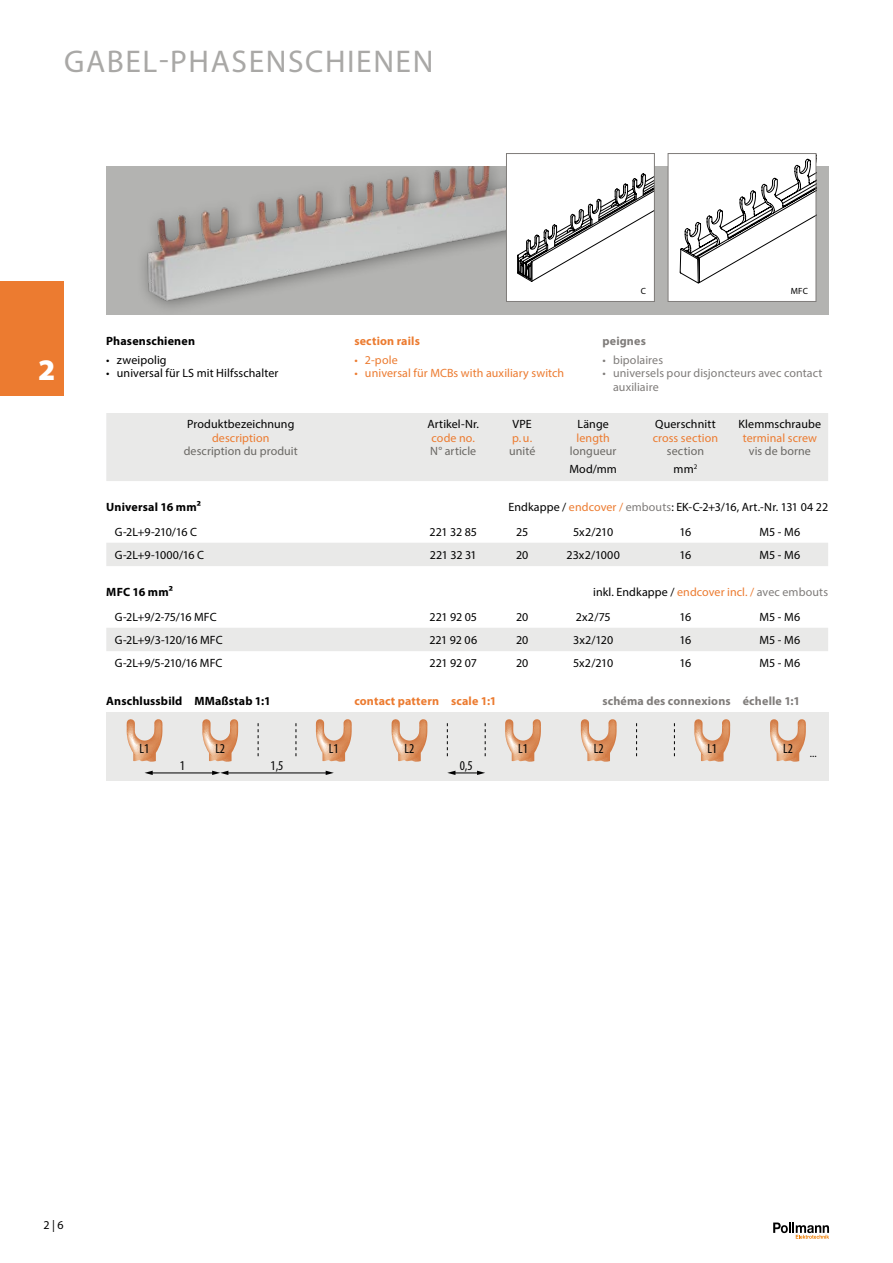
<style>
.page{position:relative;width:893px;height:1263px;background:#fff}
.page>*{position:absolute;margin:0;border:0;box-sizing:border-box;transform-origin:0 0}
.t1{font:31.5px "Myriad Pro";letter-spacing:.05em;color:#a9a8a6}
.t2{font:900 30px "Myriad Pro";color:#fff}
.t3{font:condensed 13.5px "Myriad Pro";color:#000}
.t4{font:12px "Myriad Pro";letter-spacing:.005em;color:#000}
.t5{font:12px "Myriad Pro";letter-spacing:.01em;color:#ec7b30}
.t6{font:12px/17.7px "Myriad Pro";letter-spacing:.01em;color:#6a6864;text-align:center}
.t7{font:700 12px "Myriad Pro";letter-spacing:.015em;color:#000}
.t8{font:12px/13.5px "Myriad Pro";letter-spacing:.005em;color:#7f7c7a}
.t9{font:700 12px "Myriad Pro";letter-spacing:.015em;color:#7f7c7a}
.t10{font:700 12px "Myriad Pro";letter-spacing:.015em;color:#ec7b30}
.t11{font:12px "Myriad Pro";letter-spacing:-.02em;color:#000}
.t12{font:condensed 12px "Myriad Pro";color:#000}
.t13{font:9px "Myriad Pro";color:#000}
.s1{color:#000}
.s2{color:#ec7b30}
.s3{color:#7f7c7a}
</style>
<div class="page">
<div style="left:0;top:281px;width:64px;height:114px;background:#ec7b30"></div>
<svg style="left:773px;top:1222px;width:56px;height:17px"></svg>
<svg style="left:106px;top:413px;width:722px;height:238px"></svg>
<div style="left:107px;top:166px;width:722px;height:148px;background:#b3b3b1"></div>
<img style="left:143px;top:166px;width:363px;height:139px">
<div style="left:668px;top:154px;width:148px;height:147px;background:#fff"></div>
<svg style="left:680px;top:158px;width:134px;height:125px"></svg>
<div style="left:668px;top:153px;width:148px;height:149px;border:1px solid #7f7c7a"></div>
<div style="left:506px;top:154px;width:148px;height:147px;background:#fff"></div>
<svg style="left:517px;top:173px;width:136px;height:109px"></svg>
<div style="left:506px;top:153px;width:149px;height:149px;border:1px solid #7f7c7a"></div>
<div style="left:106px;top:713px;width:723px;height:68px;background:#e9e9e8"></div>
<svg style="left:127px;top:719px;width:36px;height:43px"></svg>
<svg style="left:202px;top:719px;width:36px;height:43px"></svg>
<svg style="left:316px;top:719px;width:36px;height:43px"></svg>
<svg style="left:391px;top:719px;width:36px;height:43px"></svg>
<svg style="left:505px;top:719px;width:36px;height:43px"></svg>
<svg style="left:581px;top:719px;width:36px;height:43px"></svg>
<svg style="left:694px;top:719px;width:36px;height:43px"></svg>
<svg style="left:770px;top:719px;width:36px;height:43px"></svg>
<svg style="left:296px;top:723px;width:1px;height:33px"></svg>
<svg style="left:258px;top:723px;width:1px;height:33px"></svg>
<svg style="left:485px;top:723px;width:1px;height:33px"></svg>
<svg style="left:447px;top:723px;width:1px;height:33px"></svg>
<svg style="left:636px;top:723px;width:1px;height:33px"></svg>
<svg style="left:674px;top:723px;width:1px;height:33px"></svg>
<hr style="left:151px;top:772px;width:63px;height:1px;background:#000">
<svg style="left:145px;top:771px;width:8px;height:4px"></svg>
<hr style="left:227px;top:772px;width:100px;height:1px;background:#000">
<svg style="left:212px;top:771px;width:16px;height:4px"></svg>
<svg style="left:326px;top:771px;width:8px;height:4px"></svg>
<svg style="left:447px;top:771px;width:38px;height:4px"></svg>
<h1 class="t1" style="left:64px;top:42px;width:371px">GABEL-PHASENSCHIENEN</h1>
<h2 class="t2" style="left:38px;top:350px;width:19px">2</h2>
<p class="t7" style="left:106px;top:333px;width:90px">Phasenschienen</p>
<p class="t4" style="left:106px;top:352px;width:62px">• zweipolig</p>
<p class="t4" style="left:106px;top:366px;width:174px">• universal für LS mit Hilfsschalter</p>
<p class="t4" style="left:187px;top:417px;width:109px">Produktbezeichnung</p>
<p class="t5" style="left:212px;top:430px;width:59px">description</p>
<p class="t6" style="left:184px;top:442px;width:116px">description du produit</p>
<p class="t10" style="left:354px;top:333px;width:67px">section rails</p>
<p class="t5" style="left:354px;top:352px;width:45px">• 2-pole</p>
<p class="t5" style="left:354px;top:366px;width:211px">• universal für MCBs with auxiliary switch</p>
<p class="t13" style="left:641px;top:285px;width:7px">C</p>
<p class="t13" style="left:791px;top:285px;width:19px">MFC</p>
<p class="t9" style="left:602px;top:333px;width:45px">peignes</p>
<p class="t8" style="left:602px;top:353px;width:62px">• bipolaires</p>
<p class="t8" style="left:613px;top:366px;width:211px;text-indent:-11px">• universels pour disjoncteurs avec contact auxiliaire</p>
<p class="t4" style="left:428px;top:417px;width:53px">Artikel-Nr.</p>
<p class="t5" style="left:432px;top:430px;width:45px">code no.</p>
<p class="t6" style="left:430px;top:442px;width:48px">N° article</p>
<p class="t4" style="left:513px;top:417px;width:21px">VPE</p>
<p class="t5" style="left:512px;top:430px;width:22px">p.u.</p>
<p class="t6" style="left:509px;top:442px;width:28px">unité</p>
<p class="t4" style="left:577px;top:417px;width:33px">Länge</p>
<p class="t5" style="left:576px;top:430px;width:35px">length</p>
<p class="t6" style="left:570px;top:442px;width:48px">longueur</p>
<p class="t4" style="left:569px;top:462px;width:49px">Mod/mm</p>
<p class="t4" style="left:655px;top:417px;width:62px">Querschnitt</p>
<p class="t5" style="left:653px;top:430px;width:67px">cross section</p>
<p class="t6" style="left:667px;top:442px;width:39px">section <span class="s1">mm</span><sup>2</sup></p>
<p class="t4" style="left:738px;top:417px;width:84px">Klemmschraube</p>
<p class="t5" style="left:743px;top:430px;width:76px">terminal screw</p>
<p class="t6" style="left:749px;top:442px;width:64px">vis de borne</p>
<p class="t7" style="left:106px;top:499px;width:96px">Universal 16 mm²</p>
<p class="t4" style="left:508px;top:499px;width:321px">Endkappe / <span class="s2">endcover /</span> <span class="s3">embouts</span>: EK-C-2+3/16, Art.-Nr. 131 04 22</p>
<p class="t4" style="left:115px;top:524px;width:84px">G-2L+9-210/16 C</p>
<p class="t4" style="left:430px;top:524px;width:49px">221 32 85</p>
<p class="t4" style="left:516px;top:524px;width:14px">25</p>
<p class="t4" style="left:573px;top:524px;width:41px">5x2/210</p>
<p class="t4" style="left:680px;top:524px;width:13px">16</p>
<p class="t4" style="left:760px;top:524px;width:42px">M5 - M6</p>
<p class="t4" style="left:115px;top:547px;width:91px">G-2L+9-1000/16 C</p>
<p class="t4" style="left:430px;top:547px;width:48px">221 32 31</p>
<p class="t4" style="left:516px;top:547px;width:14px">20</p>
<p class="t4" style="left:567px;top:547px;width:55px">23x2/1000</p>
<p class="t4" style="left:680px;top:547px;width:13px">16</p>
<p class="t4" style="left:760px;top:547px;width:42px">M5 - M6</p>
<p class="t7" style="left:106px;top:584px;width:68px">MFC 16 mm²</p>
<p class="t4" style="left:593px;top:584px;width:236px">inkl. Endkappe / <span class="s2">endcover incl. /</span> <span class="s3">avec embouts</span></p>
<p class="t4" style="left:115px;top:609px;width:103px">G-2L+9/2-75/16 MFC</p>
<p class="t4" style="left:429px;top:609px;width:49px">221 92 05</p>
<p class="t4" style="left:516px;top:609px;width:14px">20</p>
<p class="t4" style="left:576px;top:609px;width:37px">2x2/75</p>
<p class="t4" style="left:679px;top:609px;width:13px">16</p>
<p class="t4" style="left:760px;top:609px;width:42px">M5 - M6</p>
<p class="t4" style="left:115px;top:632px;width:109px">G-2L+9/3-120/16 MFC</p>
<p class="t4" style="left:429px;top:632px;width:49px">221 92 06</p>
<p class="t4" style="left:516px;top:632px;width:14px">20</p>
<p class="t4" style="left:573px;top:632px;width:42px">3x2/120</p>
<p class="t4" style="left:679px;top:632px;width:13px">16</p>
<p class="t4" style="left:760px;top:632px;width:42px">M5 - M6</p>
<p class="t11" style="left:115px;top:656px;width:109px">G-2L+9/5-210/16 MFC</p>
<p class="t4" style="left:430px;top:656px;width:49px">221 92 07</p>
<p class="t4" style="left:516px;top:656px;width:14px">20</p>
<p class="t4" style="left:573px;top:656px;width:41px">5x2/210</p>
<p class="t4" style="left:679px;top:656px;width:13px">16</p>
<p class="t4" style="left:760px;top:656px;width:42px">M5 - M6</p>
<p class="t7" style="left:106px;top:693px;width:166px">Anschlussbild MMaßstab 1:1</p>
<p class="t10" style="left:354px;top:693px;width:144px">contact pattern scale 1:1</p>
<p class="t9" style="left:602px;top:693px;width:199px">schéma des connexions échelle 1:1</p>
<p class="t3" style="left:140px;top:740px;width:11px">L1</p>
<p class="t3" style="left:215px;top:740px;width:11px">L2</p>
<p class="t3" style="left:329px;top:740px;width:11px">L1</p>
<p class="t3" style="left:405px;top:740px;width:11px">L2</p>
<p class="t3" style="left:518px;top:740px;width:11px">L1</p>
<p class="t3" style="left:594px;top:740px;width:11px">L2</p>
<p class="t3" style="left:707px;top:740px;width:11px">L1</p>
<p class="t3" style="left:783px;top:740px;width:11px">L2</p>
<p class="t3" style="left:180px;top:757px;width:7px">1</p>
<p class="t3" style="left:270px;top:757px;width:15px">1,5</p>
<p class="t3" style="left:460px;top:757px;width:15px">0,5</p>
<p class="t12" style="left:810px;top:746px;width:8px">...</p>
<p class="t4" style="left:44px;top:1218px;width:22px">2 | 6</p>
</div>
